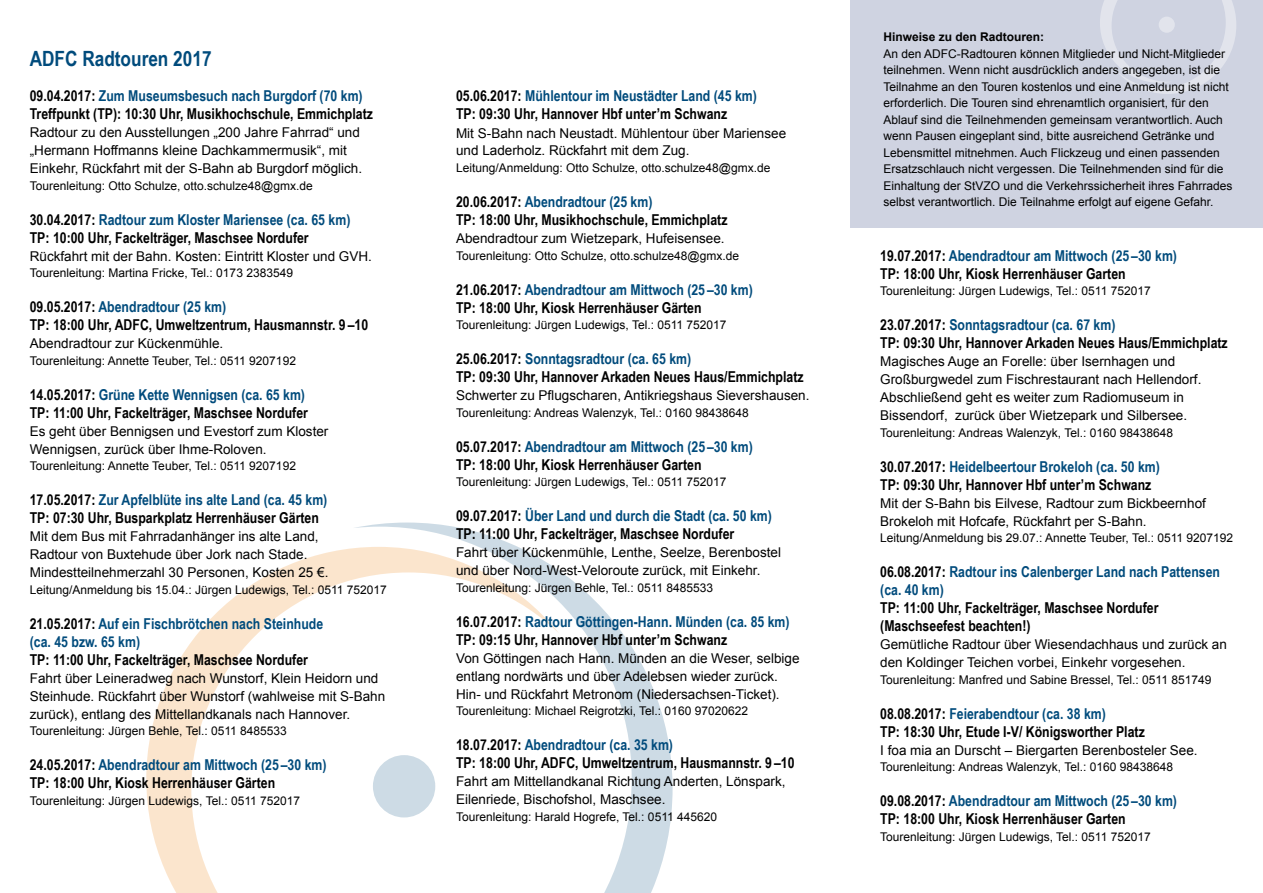
<style>
.page{position:relative;width:1263px;height:893px;background:#fff}
.page>*{position:absolute;margin:0;border:0;box-sizing:border-box;transform-origin:0 0}
.t1{font:700 21px "Arial Narrow";color:#004b7c}
.t2{font:700 15px/18px "Arial Narrow";color:#000}
.t3{font:700 15px/18px "Arial Narrow";color:#004b7c}
.t4{font:13.5px/18px "Arial";color:#000}
.t5{font:12px/16.5px "Arial";color:#000}
.t6{font:700 12px "Arial";color:#000}
.s1{color:#004b7c}
.s2{color:#000}
</style>
<div class="page">
<svg style="left:146px;top:629px;width:56px;height:264px;fill:#fbe5cd"></svg>
<svg style="left:202px;top:522px;width:471px;height:371px"></svg>
<div style="left:373px;top:755px;width:62px;height:62px;background:#cddbe5;border-radius:50%"></div>
<div style="left:850px;top:0;width:413px;height:227px;background:#cfd3e1"></div>
<svg style="left:1100px;top:0;width:136px;height:94px"></svg>
<div style="left:1159px;top:17px;width:16px;height:16px;background:#e2e4ec;border-radius:50%"></div>
<h1 class="t1" style="left:30px;top:43px;width:183px">ADFC Radtouren 2017</h1>
<p class="t2" style="left:30px;top:86px;width:345px">09.04.2017: <span class="s1">Zum Museumsbesuch nach Burgdorf (70 km)<br></span>Treffpunkt (TP): 10:30 Uhr, Musikhochschule, Emmichplatz</p>
<p class="t4" style="left:30px;top:124px;width:334px">Radtour zu den Ausstellungen „200 Jahre Fahrrad“ und „Hermann Hoffmanns kleine Dachkammermusik“, mit<br>Einkehr, Rückfahrt mit der S-Bahn ab Burgdorf möglich.</p>
<p class="t5" style="left:30px;top:177px;width:284px">Tourenleitung: Otto Schulze, otto.schulze48@gmx.de</p>
<p class="t2" style="left:30px;top:210px;width:322px">30.04.2017: <span class="s1">Radtour zum Kloster Mariensee (ca. 65 km)<br></span>TP: 10:00 Uhr, Fackelträger, Maschsee Nordufer</p>
<p class="t4" style="left:30px;top:247px;width:344px">Rückfahrt mit der Bahn. Kosten: Eintritt Kloster und GVH.</p>
<p class="t5" style="left:30px;top:265px;width:265px">Tourenleitung: Martina Fricke, Tel.: 0173 2383549</p>
<p class="t2" style="left:30px;top:297px;width:340px">09.05.2017: <span class="s1">Abendradtour (25 km)<br></span>TP: 18:00 Uhr, ADFC, Umweltzentrum, Hausmannstr. 9 –10</p>
<p class="t4" style="left:30px;top:335px;width:195px">Abendradtour zur Kückenmühle.</p>
<p class="t5" style="left:30px;top:353px;width:268px">Tourenleitung: Annette Teuber, Tel.: 0511 9207192</p>
<p class="t2" style="left:30px;top:385px;width:280px">14.05.2017: <span class="s1">Grüne Kette Wennigsen (ca. 65 km)<br></span>TP: 11:00 Uhr, Fackelträger, Maschsee Nordufer</p>
<p class="t4" style="left:30px;top:422px;width:300px">Es geht über Bennigsen und Evestorf zum Kloster<br>Wennigsen, zurück über Ihme-Roloven.</p>
<p class="t5" style="left:30px;top:458px;width:268px">Tourenleitung: Annette Teuber, Tel.: 0511 9207192</p>
<p class="t2" style="left:30px;top:490px;width:299px">17.05.2017: <span class="s1">Zur Apfelblüte ins alte Land (ca. 45 km)<br></span>TP: 07:30 Uhr, Busparkplatz Herrenhäuser Gärten</p>
<p class="t4" style="left:30px;top:528px;width:300px">Mit dem Bus mit Fahrradanhänger ins alte Land,<br>Radtour von Buxtehude über Jork nach Stade.<br>Mindestteilnehmerzahl 30 Personen, Kosten 25 €.</p>
<p class="t5" style="left:30px;top:582px;width:359px">Leitung/Anmeldung bis 15.04.: Jürgen Ludewigs, Tel.: 0511 752017</p>
<p class="t3" style="left:30px;top:614px;width:295px"><span class="s2">21.05.2017:</span> Auf ein Fischbrötchen nach Steinhude (ca. 45 bzw. 65 km)</p>
<p class="t2" style="left:30px;top:650px;width:280px">TP: 11:00 Uhr, Fackelträger, Maschsee Nordufer</p>
<p class="t4" style="left:30px;top:669px;width:357px">Fahrt über Leineradweg nach Wunstorf, Klein Heidorn und<br>Steinhude. Rückfahrt über Wunstorf (wahlweise mit S-Bahn zurück), entlang des Mittellandkanals nach Hannover.</p>
<p class="t5" style="left:30px;top:723px;width:259px">Tourenleitung: Jürgen Behle, Tel.: 0511 8485533</p>
<p class="t2" style="left:30px;top:755px;width:298px">24.05.2017: <span class="s1">Abendradtour am Mittwoch (25 –30 km)<br></span>TP: 18:00 Uhr, Kiosk Herrenhäuser Gärten</p>
<p class="t5" style="left:30px;top:793px;width:272px">Tourenleitung: Jürgen Ludewigs, Tel.: 0511 752017</p>
<p class="t2" style="left:456px;top:86px;width:302px">05.06.2017: <span class="s1">Mühlentour im Neustädter Land (45 km)<br></span>TP: 09:30 Uhr, Hannover Hbf unter’m Schwanz</p>
<p class="t4" style="left:456px;top:124px;width:332px">Mit S-Bahn nach Neustadt. Mühlentour über Mariensee und Laderholz. Rückfahrt mit dem Zug.</p>
<p class="t5" style="left:456px;top:160px;width:316px">Leitung/Anmeldung: Otto Schulze, otto.schulze48@gmx.de</p>
<p class="t2" style="left:456px;top:192px;width:273px">20.06.2017: <span class="s1">Abendradtour (25 km)<br></span>TP: 18:00 Uhr, Musikhochschule, Emmichplatz</p>
<p class="t4" style="left:456px;top:229px;width:270px">Abendradtour zum Wietzepark, Hufeisensee.</p>
<p class="t5" style="left:456px;top:247px;width:284px">Tourenleitung: Otto Schulze, otto.schulze48@gmx.de</p>
<p class="t2" style="left:456px;top:279px;width:298px">21.06.2017: <span class="s1">Abendradtour am Mittwoch (25 –30 km)<br></span>TP: 18:00 Uhr, Kiosk Herrenhäuser Gärten</p>
<p class="t5" style="left:456px;top:317px;width:272px">Tourenleitung: Jürgen Ludewigs, Tel.: 0511 752017</p>
<p class="t2" style="left:456px;top:349px;width:349px">25.06.2017: <span class="s1">Sonntagsradtour (ca. 65 km)<br></span>TP: 09:30 Uhr, Hannover Arkaden Neues Haus/Emmichplatz</p>
<p class="t4" style="left:456px;top:386px;width:355px">Schwerter zu Pflugscharen, Antikriegshaus Sievershausen.</p>
<p class="t5" style="left:456px;top:404px;width:294px">Tourenleitung: Andreas Walenzyk, Tel.: 0160 98438648</p>
<p class="t2" style="left:456px;top:437px;width:298px">05.07.2017: <span class="s1">Abendradtour am Mittwoch (25 –30 km)<br></span>TP: 18:00 Uhr, Kiosk Herrenhäuser Garten</p>
<p class="t5" style="left:456px;top:474px;width:272px">Tourenleitung: Jürgen Ludewigs, Tel.: 0511 752017</p>
<p class="t2" style="left:456px;top:506px;width:317px">09.07.2017: <span class="s1">Über Land und durch die Stadt (ca. 50 km)<br></span>TP: 11:00 Uhr, Fackelträger, Maschsee Nordufer</p>
<p class="t4" style="left:456px;top:543px;width:326px">Fahrt über Kückenmühle, Lenthe, Seelze, Berenbostel und über Nord-West-Veloroute zurück, mit Einkehr.</p>
<p class="t5" style="left:456px;top:579px;width:259px">Tourenleitung: Jürgen Behle, Tel.: 0511 8485533</p>
<p class="t2" style="left:456px;top:612px;width:335px">16.07.2017: <span class="s1">Radtour Göttingen-Hann. Münden (ca. 85 km)<br></span>TP: 09:15 Uhr, Hannover Hbf unter’m Schwanz</p>
<p class="t4" style="left:456px;top:649px;width:345px">Von Göttingen nach Hann. Münden an die Weser, selbige entlang nordwärts und über Adelebsen wieder zurück.<br>Hin- und Rückfahrt Metronom (Niedersachsen-Ticket).</p>
<p class="t5" style="left:456px;top:703px;width:293px">Tourenleitung: Michael Reigrotzki, Tel.: 0160 97020622</p>
<p class="t2" style="left:456px;top:735px;width:340px">18.07.2017: <span class="s1">Abendradtour (ca. 35 km)<br></span>TP: 18:00 Uhr, ADFC, Umweltzentrum, Hausmannstr. 9 –10</p>
<p class="t4" style="left:456px;top:772px;width:331px">Fahrt am Mittellandkanal Richtung Anderten, Lönspark,<br>Eilenriede, Bischofshol, Maschsee.</p>
<p class="t5" style="left:456px;top:808px;width:263px">Tourenleitung: Harald Hogrefe, Tel.: 0511 445620</p>
<p class="t6" style="left:883px;top:29px;width:162px">Hinweise zu den Radtouren:</p>
<p class="t5" style="left:883px;top:45px;width:350px">An den ADFC-Radtouren können Mitglieder und Nicht-Mitglieder teilnehmen. Wenn nicht ausdrücklich anders angegeben, ist die Teilnahme an den Touren kostenlos und eine Anmeldung ist nicht erforderlich. Die Touren sind ehrenamtlich organisiert, für den Ablauf sind die Teilnehmenden gemeinsam verantwortlich. Auch wenn Pausen eingeplant sind, bitte ausreichend Getränke und Lebensmittel mitnehmen. Auch Flickzeug und einen passenden Ersatzschlauch nicht vergessen. Die Teilnehmenden sind für die Einhaltung der StVZO und die Verkehrssicherheit ihres Fahrrades selbst verantwortlich. Die Teilnahme erfolgt auf eigene Gefahr.</p>
<p class="t2" style="left:880px;top:246px;width:298px">19.07.2017: <span class="s1">Abendradtour am Mittwoch (25 –30 km)<br></span>TP: 18:00 Uhr, Kiosk Herrenhäuser Garten</p>
<p class="t5" style="left:880px;top:283px;width:272px">Tourenleitung: Jürgen Ludewigs, Tel.: 0511 752017</p>
<p class="t2" style="left:880px;top:315px;width:349px">23.07.2017: <span class="s1">Sonntagsradtour (ca. 67 km)<br></span>TP: 09:30 Uhr, Hannover Arkaden Neues Haus/Emmichplatz</p>
<p class="t4" style="left:880px;top:352px;width:323px">Magisches Auge an Forelle: über Isernhagen und Großburgwedel zum Fischrestaurant nach Hellendorf.<br>Abschließend geht es weiter zum Radiomuseum in Bissendorf, zurück über Wietzepark und Silbersee.</p>
<p class="t5" style="left:880px;top:424px;width:294px">Tourenleitung: Andreas Walenzyk, Tel.: 0160 98438648</p>
<p class="t2" style="left:880px;top:457px;width:281px">30.07.2017: <span class="s1">Heidelbeertour Brokeloh (ca. 50 km)<br></span>TP: 09:30 Uhr, Hannover Hbf unter’m Schwanz</p>
<p class="t4" style="left:880px;top:494px;width:327px">Mit der S-Bahn bis Eilvese, Radtour zum Bickbeernhof<br>Brokeloh mit Hofcafe, Rückfahrt per S-Bahn.</p>
<p class="t5" style="left:880px;top:530px;width:354px">Leitung/Anmeldung bis 29.07.: Annette Teuber, Tel.: 0511 9207192</p>
<p class="t3" style="left:880px;top:562px;width:341px"><span class="s2">06.08.2017:</span> Radtour ins Calenberger Land nach Pattensen (ca. 40 km)</p>
<p class="t2" style="left:880px;top:598px;width:280px">TP: 11:00 Uhr, Fackelträger, Maschsee Nordufer (Maschseefest beachten!)</p>
<p class="t4" style="left:880px;top:635px;width:348px">Gemütliche Radtour über Wiesendachhaus und zurück an den Koldinger Teichen vorbei, Einkehr vorgesehen.</p>
<p class="t5" style="left:880px;top:671px;width:333px">Tourenleitung: Manfred und Sabine Bressel, Tel.: 0511 851749</p>
<p class="t2" style="left:880px;top:704px;width:266px">08.08.2017: <span class="s1">Feierabendtour (ca. 38 km)<br></span>TP: 18:30 Uhr, Etude I-V/ Königsworther Platz</p>
<p class="t4" style="left:880px;top:741px;width:319px">I foa mia an Durscht – Biergarten Berenbosteler See.</p>
<p class="t5" style="left:880px;top:759px;width:294px">Tourenleitung: Andreas Walenzyk, Tel.: 0160 98438648</p>
<p class="t2" style="left:880px;top:791px;width:298px">09.08.2017: <span class="s1">Abendradtour am Mittwoch (25 –30 km)<br></span>TP: 18:00 Uhr, Kiosk Herrenhäuser Garten</p>
<p class="t5" style="left:880px;top:828px;width:272px">Tourenleitung: Jürgen Ludewigs, Tel.: 0511 752017</p>
</div>
